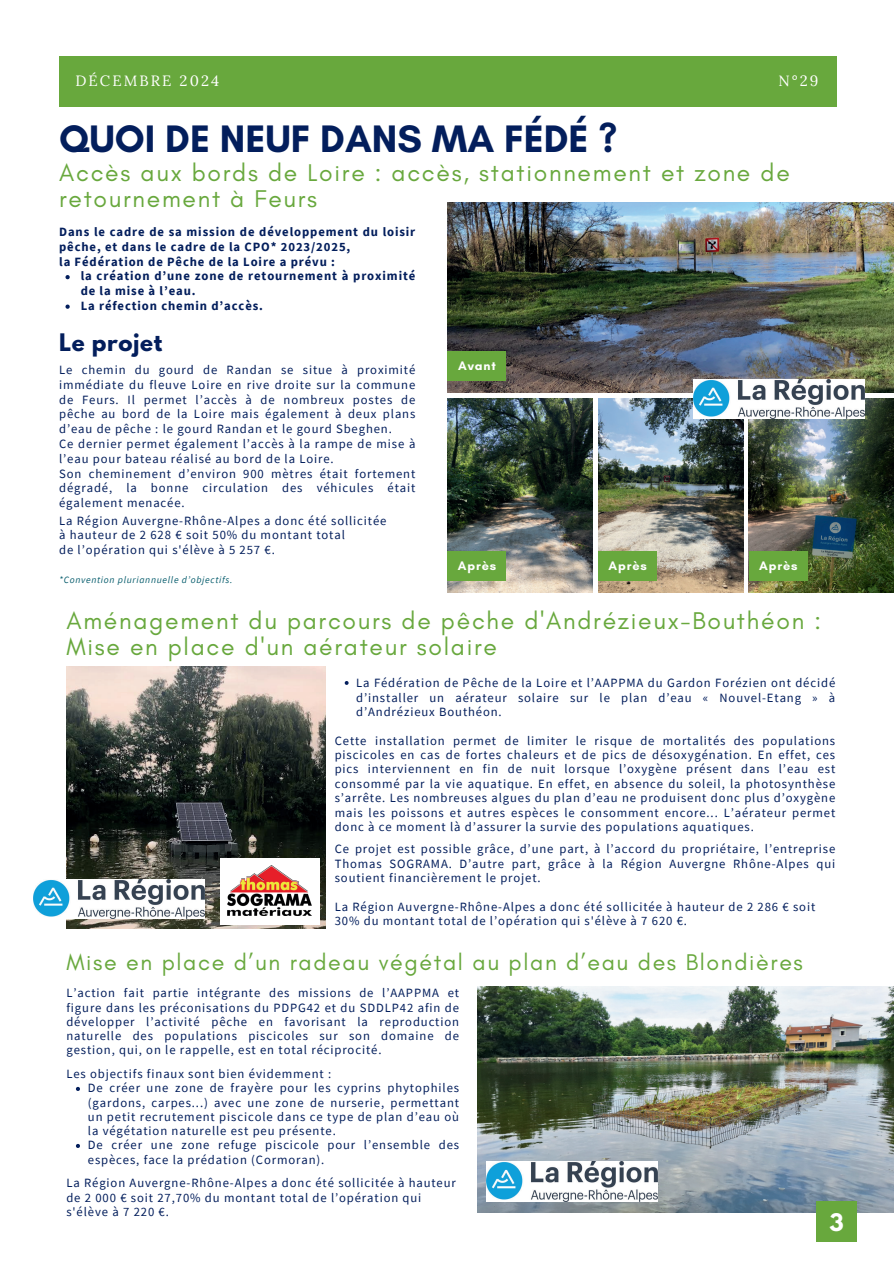
<style>
.page{position:relative;width:894px;height:1264px;background:#fff}
.page>*{position:absolute;margin:0;border:0;box-sizing:border-box;transform-origin:0 0}
.t1{font:700 39px "Glacial Indifference";color:#031e5c}
.t2{font:24.6px/25.8px "Glacial Indifference";letter-spacing:.07em;color:#68a83d}
.t3{font:23.1px "Glacial Indifference";letter-spacing:.07em;color:#68a83d}
.t4{font:700 21.45px "League Spartan";letter-spacing:.03em;color:#031e5c}
.t5{font:700 21.45px "League Spartan";color:#fff}
.t6{font:14.85px "Lora";letter-spacing:.14em;color:#fff}
.t7{font:12.6px/14.2px "Source Sans Pro";letter-spacing:.07em;color:#031e5c}
.t8{font:700 12.6px/14.7px "Source Sans Pro";letter-spacing:.07em;color:#031e5c}
.t9{font:700 12.6px "Glacial Indifference";letter-spacing:.07em;color:#fff}
.t10{font:italic 9.6px "Source Sans Pro";letter-spacing:.07em;color:#095e6e}
</style>
<div class="page">
<div style="left:59px;top:56px;width:776px;height:51px;background:#68a83d"></div>
<img style="left:447px;top:202px;width:446px;height:191px">
<img style="left:447px;top:399px;width:145px;height:193px">
<img style="left:598px;top:399px;width:145px;height:193px">
<img style="left:748px;top:399px;width:145px;height:193px">
<div style="left:447px;top:351px;width:59px;height:29px;background:#68a83d"></div>
<div style="left:447px;top:552px;width:59px;height:29px;background:#68a83d"></div>
<div style="left:598px;top:552px;width:58px;height:29px;background:#68a83d"></div>
<div style="left:748px;top:552px;width:59px;height:29px;background:#68a83d"></div>
<img style="left:66px;top:667px;width:259px;height:261px">
<img style="left:477px;top:986px;width:416px;height:226px">
<div style="left:816px;top:1201px;width:40px;height:40px;background:#68a83d"></div>
<img style="left:693px;top:379px;width:171px;height:39px">
<img style="left:33px;top:879px;width:171px;height:39px">
<svg style="left:65px;top:275px;width:5px;height:4px"></svg>
<svg style="left:65px;top:304px;width:5px;height:5px"></svg>
<svg style="left:344px;top:681px;width:4px;height:4px"></svg>
<div style="left:220px;top:858px;width:99px;height:67px;background:#fff"></div>
<img style="left:227px;top:865px;width:85px;height:50px">
<svg style="left:76px;top:1086px;width:4px;height:4px"></svg>
<svg style="left:76px;top:1144px;width:4px;height:3px"></svg>
<img style="left:486px;top:1161px;width:171px;height:40px">
<p class="t6" style="left:75px;top:69px;width:145px">DÉCEMBRE 2024</p>
<p class="t6" style="left:778px;top:69px;width:42px">N°29</p>
<h1 class="t1" style="left:59px;top:115px;width:559px">QUOI DE NEUF DANS MA FÉDÉ ?</h1>
<h2 class="t2" style="left:59px;top:161px;width:732px">Accès aux bords de Loire : accès, stationnement et zone de retournement à Feurs</h2>
<p class="t8" style="left:59px;top:224px;width:357px">Dans le cadre de sa mission de développement du loisir pêche, et dans le cadre de la CPO* 2023/2025,<br>la Fédération de Pêche de la Loire a prévu :</p>
<p class="t8" style="left:81px;top:268px;width:336px">la création d’une zone de retournement à proximité de la mise à l’eau.<br>La réfection chemin d’accès.</p>
<h3 class="t4" style="left:59px;top:325px;width:105px">Le projet</h3>
<p class="t7" style="left:59px;top:362px;width:357px;line-height:14.9px">Le chemin du gourd de Randan se situe à proximité immédiate du fleuve Loire en rive droite sur la commune de Feurs. Il permet l’accès à de nombreux postes de pêche au bord de la Loire mais également à deux plans d’eau de pêche : le gourd Randan et le gourd Sbeghen.<br>Ce dernier permet également l’accès à la rampe de mise à l’eau pour bateau réalisé au bord de la Loire.<br>Son cheminement d’environ 900 mètres était fortement dégradé, la bonne circulation des véhicules était également menacée.</p>
<p class="t7" style="left:59px;top:513px;width:329px;line-height:14.9px">La Région Auvergne-Rhône-Alpes a donc été sollicitée à hauteur de 2 628 € soit 50% du montant total<br>de l’opération qui s'élève à 5 257 €.</p>
<p class="t9" style="left:458px;top:357px;width:39px">Avant</p>
<p class="t9" style="left:458px;top:558px;width:40px">Après</p>
<p class="t9" style="left:608px;top:558px;width:40px">Après</p>
<p class="t9" style="left:758px;top:558px;width:40px">Après</p>
<h2 class="t2" style="left:66px;top:608px;width:755px">Aménagement du parcours de pêche d'Andrézieux-Bouthéon :<br>Mise en place d'un aérateur solaire</h2>
<p class="t7" style="left:356px;top:675px;width:480px;text-align:justify">La Fédération de Pêche de la Loire et l’AAPPMA du Gardon Forézien ont décidé d’installer un aérateur solaire sur le plan d’eau « Nouvel-Etang » à d’Andrézieux Bouthéon.</p>
<p class="t7" style="left:334px;top:733px;width:502px;text-align:justify">Cette installation permet de limiter le risque de mortalités des populations piscicoles en cas de fortes chaleurs et de pics de désoxygénation. En effet, ces pics interviennent en fin de nuit lorsque l’oxygène présent dans l’eau est consommé par la vie aquatique. En effet, en absence du soleil, la photosynthèse s’arrête. Les nombreuses algues du plan d’eau ne produisent donc plus d’oxygène mais les poissons et autres espèces le consomment encore... L’aérateur permet donc à ce moment là d’assurer la survie des populations aquatiques.</p>
<p class="t7" style="left:334px;top:841px;width:502px;text-align:justify">Ce projet est possible grâce, d’une part, à l’accord du propriétaire, l’entreprise Thomas SOGRAMA. D’autre part, grâce à la Région Auvergne Rhône-Alpes qui soutient financièrement le projet.</p>
<p class="t7" style="left:334px;top:899px;width:482px">La Région Auvergne-Rhône-Alpes a donc été sollicitée à hauteur de 2 286 € soit<br>30% du montant total de l’opération qui s'élève à 7 620 €.</p>
<h3 class="t3" style="left:66px;top:949px;width:737px">Mise en place d’un radeau végétal au plan d’eau des Blondières</h3>
<p class="t7" style="left:66px;top:985px;width:394px;text-align:justify">L’action fait partie intégrante des missions de l’AAPPMA et figure dans les préconisations du PDPG42 et du SDDLP42 afin de développer l’activité pêche en favorisant la reproduction naturelle des populations piscicoles sur son domaine de gestion, qui, on le rappelle, est en total réciprocité.</p>
<p class="t7" style="left:88px;top:1066px;width:372px;text-indent:-21px">Les objectifs finaux sont bien évidemment :<br>De créer une zone de frayère pour les cyprins phytophiles (gardons, carpes...) avec une zone de nurserie, permettant un petit recrutement piscicole dans ce type de plan d’eau où la végétation naturelle est peu présente.<br>De créer une zone refuge piscicole pour l’ensemble des espèces, face la prédation (Cormoran).</p>
<p class="t7" style="left:66px;top:1175px;width:391px">La Région Auvergne-Rhône-Alpes a donc été sollicitée à hauteur de 2 000 € soit 27,70% du montant total de l’opération qui s'élève à 7 220 €.</p>
<h3 class="t5" style="left:829px;top:1205px;width:16px">3</h3>
<p class="t10" style="left:59px;top:573px;width:175px">*Convention pluriannuelle d’objectifs.</p>
</div>
